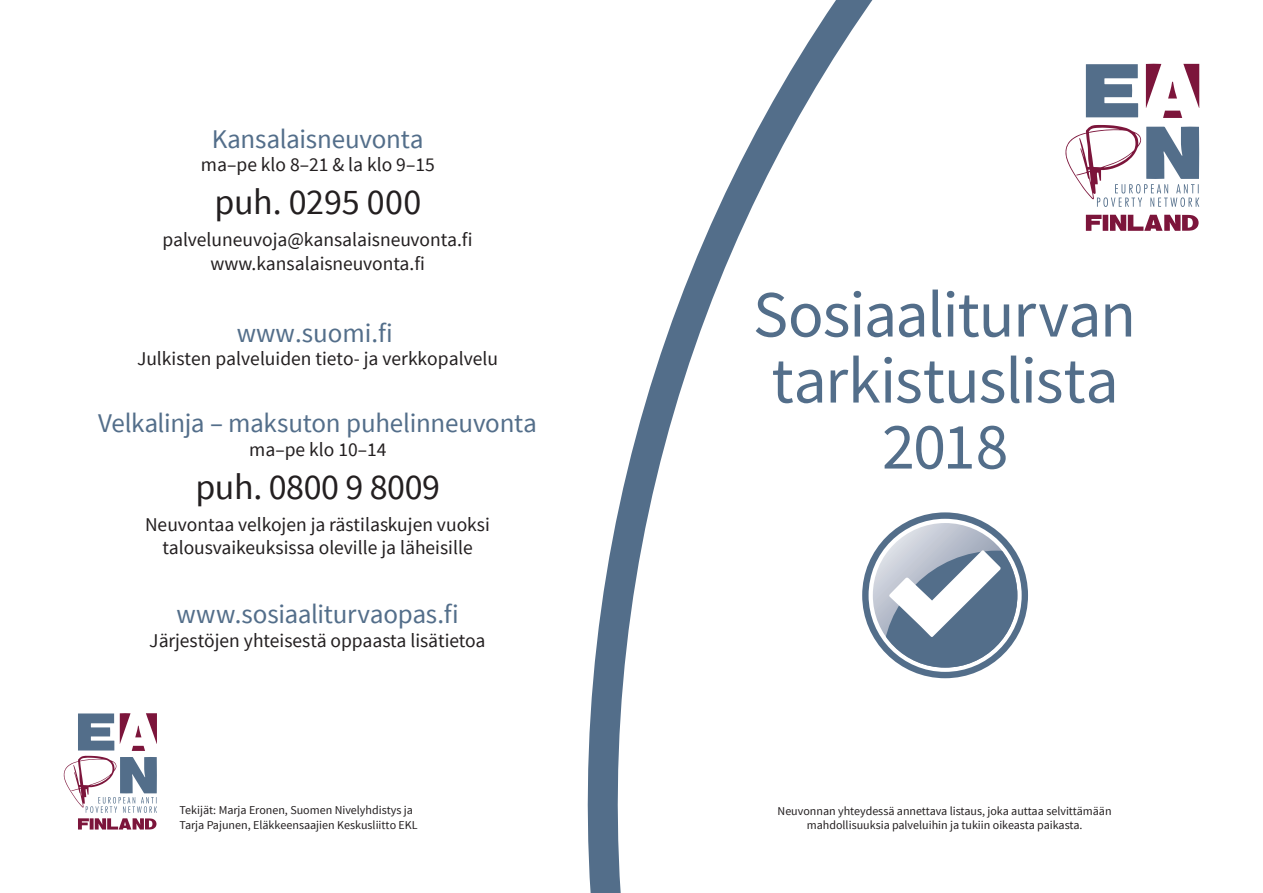
<style>
.page{position:relative;width:1263px;height:893px;background:#fff}
.page>*{position:absolute;margin:0;border:0;box-sizing:border-box;transform-origin:0 0}
.t1{font:66px/66px "Source Sans Pro";letter-spacing:-.015em;color:#536e8a;text-align:center}
.t2{font:36px "Source Sans Pro";letter-spacing:-.01em;color:#231f20}
.t3{font:27px "Source Sans Pro";letter-spacing:-.01em;color:#536e8a}
.t4{font:19.5px/23.4px "Source Sans Pro";color:#231f20;text-align:center}
.t5{font:12px/14.4px "Source Sans Pro";color:#231f20;text-align:center}
</style>
<div class="page">
<svg style="left:587px;top:0;width:613px;height:893px"></svg>
<div style="left:862px;top:512px;width:166px;height:166px;background:#536e8a;border-radius:50%"></div>
<svg style="left:868px;top:519px;width:154px;height:153px"></svg>
<svg style="left:873px;top:523px;width:144px;height:145px;background:#c2c7d3"></svg>
<svg style="left:882px;top:550px;width:135px;height:118px"></svg>
<svg style="left:1086px;top:64px;width:52px;height:53px;background:#71879e"></svg>
<svg style="left:1065px;top:125px;width:134px;height:82px"></svg>
<svg style="left:1146px;top:64px;width:53px;height:54px"></svg>
<svg style="left:1086px;top:215px;width:112px;height:16px"></svg>
<svg style="left:64px;top:713px;width:93px;height:116px"></svg>
<h3 class="t3" style="left:212px;top:122px;width:213px">Kansalaisneuvonta</h3>
<p class="t4" style="left:201px;top:153px;width:235px">ma–pe klo 8–21 &amp; la klo 9–15</p>
<h2 class="t2" style="left:214px;top:180px;width:208px">puh. 0295 000</h2>
<p class="t4" style="left:163px;top:228px;width:311px">palveluneuvoja@kansalaisneuvonta.fi www.kansalaisneuvonta.fi</p>
<h3 class="t3" style="left:237px;top:316px;width:157px">www.suomi.fi</h3>
<p class="t4" style="left:137px;top:348px;width:362px">Julkisten palveluiden tieto- ja verkkopalvelu</p>
<h3 class="t3" style="left:98px;top:407px;width:440px">Velkalinja – maksuton puhelinneuvonta</h3>
<p class="t4" style="left:249px;top:438px;width:139px">ma–pe klo 10–14</p>
<h2 class="t2" style="left:195px;top:464px;width:246px">puh. 0800 9 8009</h2>
<p class="t4" style="left:145px;top:513px;width:346px">Neuvontaa velkojen ja rästilaskujen vuoksi talousvaikeuksissa oleville ja läheisille</p>
<h3 class="t3" style="left:176px;top:597px;width:284px">www.sosiaaliturvaopas.fi</h3>
<p class="t4" style="left:149px;top:629px;width:338px">Järjestöjen yhteisestä oppaasta lisätietoa</p>
<p class="t5" style="left:180px;top:803px;width:240px;text-align:left">Tekijät: Marja Eronen, Suomen Nivelyhdistys ja<br>Tarja Pajunen, Eläkkeensaajien Keskusliitto EKL</p>
<h1 class="t1" style="left:753px;top:283px;width:385px">Sosiaaliturvan tarkistuslista<br>2018</h1>
<p class="t5" style="left:777px;top:804px;width:335px">Neuvonnan yhteydessä annettava listaus, joka auttaa selvittämään mahdollisuuksia palveluihin ja tukiin oikeasta paikasta.</p>
</div>
